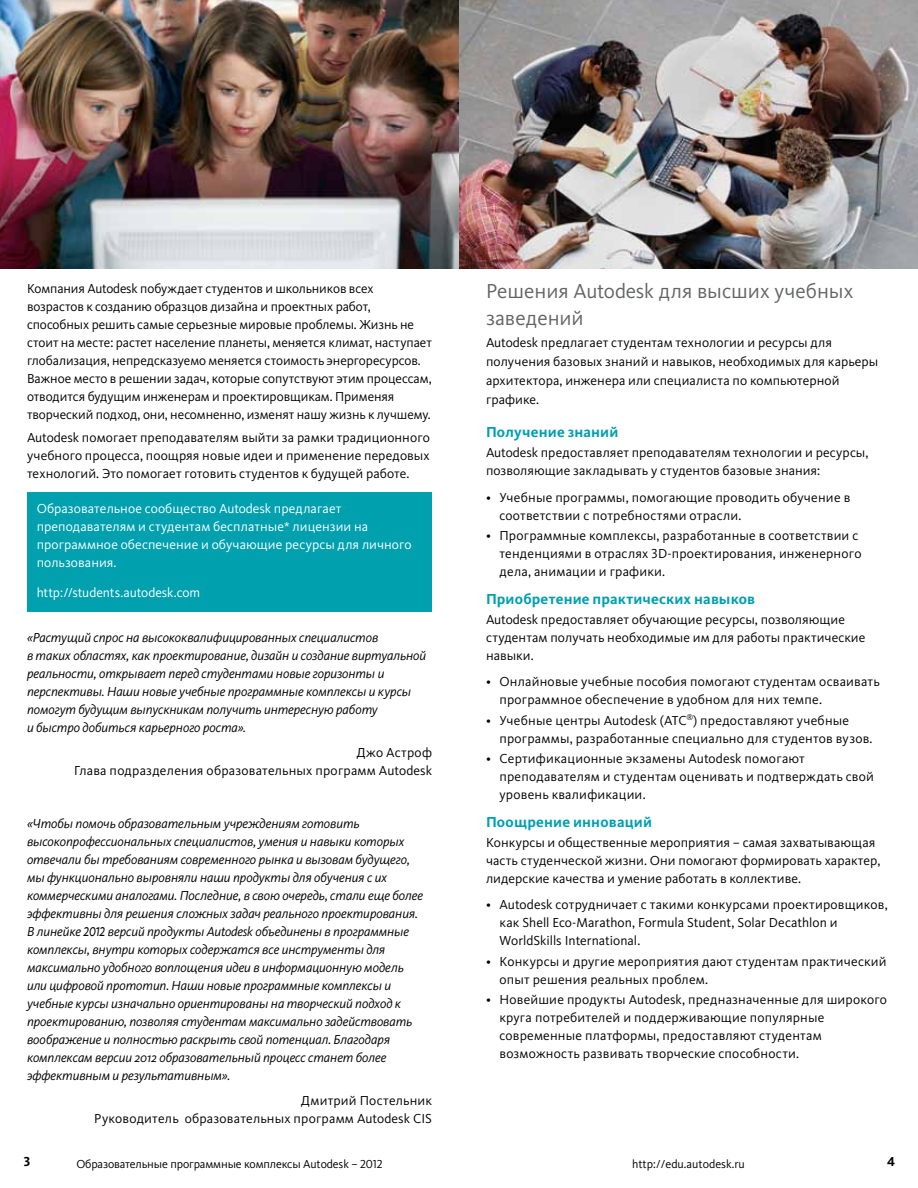
<style>
.page{position:relative;width:918px;height:1188px;background:#fff}
.page>*{position:absolute;margin:0;border:0;box-sizing:border-box;transform-origin:0 0}
.t1{font:21px/27px "Kievit CY";color:#636466}
.t2{font:700 15px "Kievit CY";letter-spacing:.015em;color:#00a0af}
.t3{font:13.5px/18px "Kievit CY";letter-spacing:.01em;color:#000}
.t4{font:italic 13.5px/18px "Kievit CY";letter-spacing:-.005em;color:#000}
.t5{font:13.5px/18px "Kievit CY";letter-spacing:.005em;color:#fff}
.t6{font:13.5px "Kievit CY Bold SC";color:#000}
.t7{font:12px "Kievit CY";letter-spacing:-.01em;color:#000}
.s1{font-size:18.15px}
.s2{font-style:inherit}
.s3{font-family:"Kievit CY Regular SC"}
</style>
<div class="page">
<img style="left:0;top:0;width:918px;height:269px">
<div style="left:27px;top:492px;width:405px;height:120px;background:#00a0af"></div>
<p class="t3" style="left:27px;top:280px;width:406px">Компания Autodesk побуждает студентов и школьников всех возрастов к созданию образцов дизайна и проектных работ, способных решить самые серьезные мировые проблемы. Жизнь не стоит на месте: растет население планеты, меняется климат, наступает глобализация, непредсказуемо меняется стоимость энергоресурсов.<br>Важное место в решении задач, которые сопутствуют этим процессам, отводится будущим инженерам и проектировщикам. Применяя творческий подход, они, несомненно, изменят нашу жизнь к лучшему.</p>
<p class="t3" style="left:27px;top:429px;width:404px;text-align:justify">Autodesk помогает преподавателям выйти за рамки традиционного учебного процесса, поощряя новые идеи и применение передовых технологий. Это помогает готовить студентов к будущей работе.</p>
<p class="t5" style="left:37px;top:500px;width:376px">Образовательное сообщество Autodesk предлагает преподавателям и студентам бесплатные* лицензии на программное обеспечение и обучающие ресурсы для личного пользования.</p>
<p class="t5" style="left:37px;top:584px;width:165px">http://students.autodesk.com</p>
<p class="t4" style="left:27px;top:629px;width:401px">«Растущий спрос на высококвалифицированных специалистов<br>в таких областях, как проектирование, дизайн и создание виртуальной реальности, открывает перед студентами новые горизонты и перспективы. Наши новые учебные программные комплексы и курсы помогут будущим выпускникам получить интересную работу<br>и быстро добиться карьерного роста».</p>
<p class="t3" style="left:74px;top:744px;width:359px;text-align:right">Джо Астроф<br>Глава подразделения образовательных программ Autodesk</p>
<p class="t4" style="left:27px;top:815px;width:398px">«Чтобы помочь образовательным учреждениям готовить высокопрофессиональных специалистов, умения и навыки которых отвечали бы требованиям современного рынка и вызовам будущего, мы функционально выровняли наши продукты для обучения с их коммерческими аналогами. Последние, в свою очередь, стали еще более эффективны для решения сложных задач реального проектирования.<br>В линейке <span class="s1">2012</span> версий продукты Autodesk объединены в программные комплексы, внутри которых содержатся все инструменты для максимально удобного воплощения идеи в информационную модель или цифровой прототип. Наши новые программные комплексы и учебные курсы изначально ориентированы на творческий подход к проектированию, позволяя студентам максимально задействовать воображение и полностью раскрыть свой потенциал. Благодаря комплексам версии <span class="s2">2012</span> образовательный процесс станет более эффективным и результативным».</p>
<p class="t3" style="left:94px;top:1092px;width:339px;text-align:right">Дмитрий Постельник<br>Руководитель образовательных программ Autodesk CIS</p>
<h1 class="t1" style="left:486px;top:278px;width:369px">Решения Autodesk для высших учебных заведений</h1>
<p class="t3" style="left:486px;top:334px;width:394px;line-height:18.8px">Autodesk предлагает студентам технологии и ресурсы для получения базовых знаний и навыков, необходимых для карьеры архитектора, инженера или специалиста по компьютерной графике.</p>
<p class="t2" style="left:486px;top:424px;width:134px">Получение знаний</p>
<p class="t3" style="left:486px;top:444px;width:384px">Autodesk предоставляет преподавателям технологии и ресурсы, позволяющие закладывать у студентов базовые знания:</p>
<p class="t3" style="left:500px;top:488px;width:352px;text-indent:-14px">• Учебные программы, помогающие проводить обучение в соответствии с потребностями отрасли.</p>
<p class="t3" style="left:499px;top:527px;width:364px;text-indent:-13px">• Программные комплексы, разработанные в соответствии с тенденциями в отраслях <span class="s3">3</span>D-проектирования, инженерного дела, анимации и графики.</p>
<p class="t2" style="left:486px;top:591px;width:271px">Приобретение практических навыков</p>
<p class="t3" style="left:486px;top:611px;width:381px">Autodesk предоставляет обучающие ресурсы, позволяющие студентам получать необходимые им для работы практические навыки.</p>
<p class="t3" style="left:500px;top:673px;width:382px;text-indent:-14px">• Онлайновые учебные пособия помогают студентам осваивать программное обеспечение в удобном для них темпе.</p>
<p class="t3" style="left:500px;top:712px;width:375px;text-indent:-14px">• Учебные центры Autodesk (ATC<sup>®</sup>) предоставляют учебные программы, разработанные специально для студентов вузов.</p>
<p class="t3" style="left:500px;top:750px;width:376px;text-indent:-14px">• Сертификационные экзамены Autodesk помогают преподавателям и студентам оценивать и подтверждать свой уровень квалификации.</p>
<p class="t2" style="left:486px;top:814px;width:168px">Поощрение инноваций</p>
<p class="t3" style="left:486px;top:834px;width:396px">Конкурсы и общественные мероприятия – самая захватывающая часть студенческой жизни. Они помогают формировать характер, лидерские качества и умение работать в коллективе.</p>
<p class="t3" style="left:500px;top:896px;width:390px;text-indent:-14px">• Autodesk сотрудничает с такими конкурсами проектировщиков, как Shell Eco-Marathon, Formula Student, Solar Decathlon и<br>WorldSkills International.</p>
<p class="t3" style="left:500px;top:953px;width:389px;text-indent:-14px">• Конкурсы и другие мероприятия дают студентам практический опыт решения реальных проблем.</p>
<p class="t3" style="left:500px;top:991px;width:389px;text-indent:-14px">• Новейшие продукты Autodesk, предназначенные для широкого круга потребителей и поддерживающие популярные современные платформы, предоставляют студентам возможность развивать творческие способности.</p>
<p class="t6" style="left:24px;top:1154px;width:8px">3</p>
<p class="t7" style="left:76px;top:1157px;width:308px">Образовательные программные комплексы Autodesk – <span class="s3">2012</span></p>
<p class="t7" style="left:632px;top:1157px;width:114px">http://edu.autodesk.ru</p>
<p class="t6" style="left:887px;top:1154px;width:9px">4</p>
</div>
